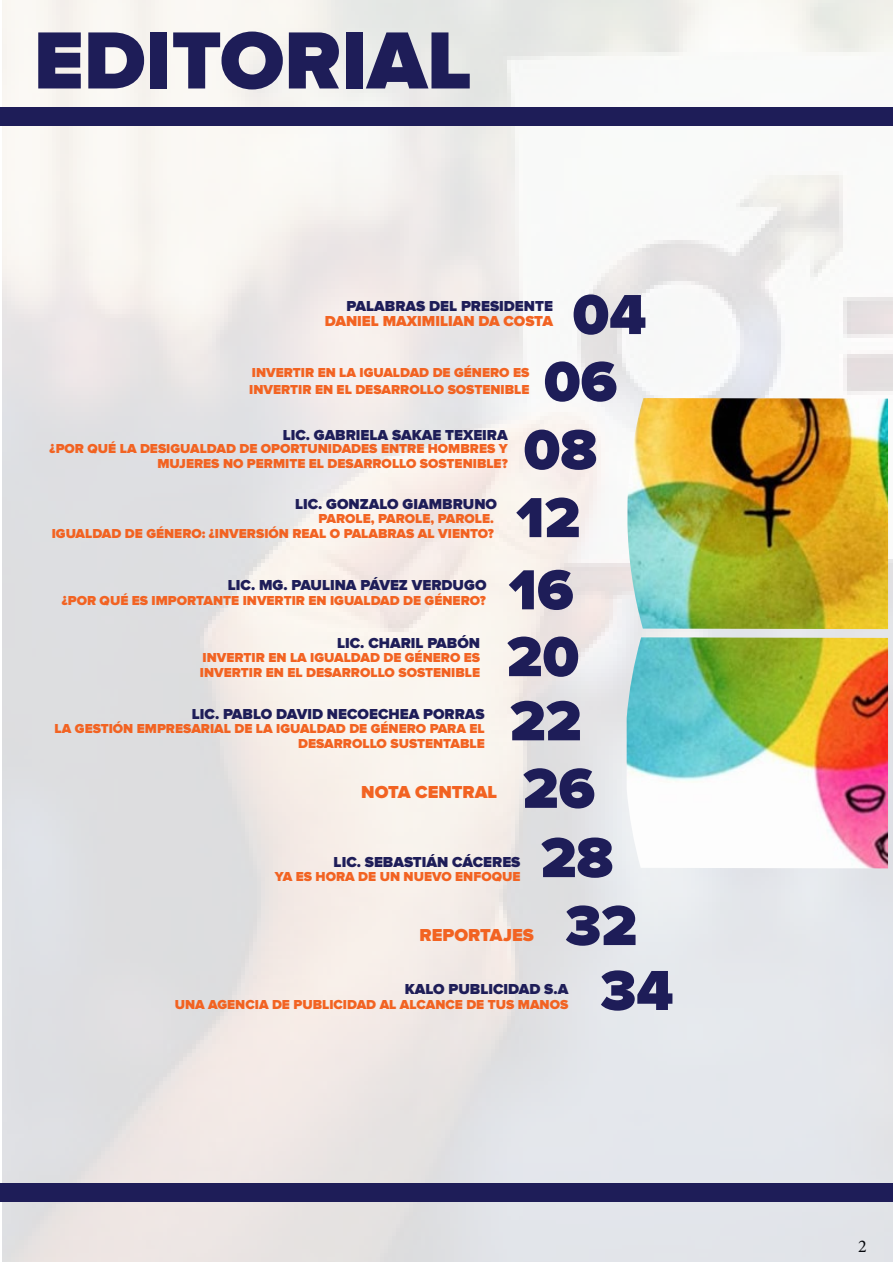
<style>
.page{position:relative;width:893px;height:1263px;background:#fff}
.page>*{position:absolute;margin:0;border:0;box-sizing:border-box;transform-origin:0 0}
.t1{font:900 84px "Proxima Nova";color:#1e1d58}
.t2{font:900 58.5px "Proxima Nova";color:#1e1d58}
.t3{font:900 18px "Proxima Nova";color:#f26322}
.t4{font:18px "Minion Pro";color:#000}
.t5{font:900 15px "Proxima Nova";color:#1e1d58}
.t6{font:900 15px "Proxima Nova";color:#f26322}
.t7{font:900 13.5px/15px "Proxima Nova";color:#f26322;text-align:right}
</style>
<div class="page">
<img style="left:3px;top:0;width:890px;height:1261px">
<svg style="left:585px;top:146px;width:308px;height:961px"></svg>
<div style="left:0;top:107px;width:893px;height:19px;background:#1e1d58"></div>
<div style="left:0;top:1183px;width:893px;height:18px;background:#1e1d58"></div>
<img style="left:627px;top:398px;width:261px;height:231px">
<img style="left:627px;top:637px;width:261px;height:231px">
<h1 class="t1" style="left:34px;top:12px;width:440px">EDITORIAL</h1>
<h2 class="t2" style="left:572px;top:281px;width:75px">04</h2>
<p class="t5" style="left:347px;top:298px;width:208px">PALABRAS DEL PRESIDENTE</p>
<p class="t6" style="left:325px;top:312px;width:230px">DANIEL MAXIMILIAN DA COSTA</p>
<p class="t7" style="left:249px;top:365px;width:282px;line-height:16.5px;text-align:left">INVERTIR EN LA IGUALDAD DE GÉNERO ES<br>INVERTIR EN EL DESARROLLO SOSTENIBLE</p>
<h2 class="t2" style="left:544px;top:348px;width:75px">06</h2>
<p class="t5" style="left:283px;top:426px;width:227px">LIC. GABRIELA SAKAE TEXEIRA</p>
<p class="t7" style="left:50px;top:442px;width:460px">¿POR QUÉ LA DESIGUALDAD DE OPORTUNIDADES ENTRE HOMBRES Y<br>MUJERES NO PERMITE EL DESARROLLO SOSTENIBLE?</p>
<h2 class="t2" style="left:524px;top:416px;width:75px">08</h2>
<p class="t5" style="left:295px;top:495px;width:204px">LIC. GONZALO GIAMBRUNO</p>
<p class="t7" style="left:52px;top:511px;width:444px">PAROLE, PAROLE, PAROLE.<br>IGUALDAD DE GÉNERO: ¿INVERSIÓN REAL O PALABRAS AL VIENTO?</p>
<h2 class="t2" style="left:516px;top:484px;width:66px">12</h2>
<p class="t5" style="left:228px;top:576px;width:260px">LIC. MG. PAULINA PÁVEZ VERDUGO</p>
<p class="t7" style="left:62px;top:594px;width:426px">¿POR QUÉ ES IMPORTANTE INVERTIR EN IGUALDAD DE GÉNERO?</p>
<p class="t5" style="left:337px;top:634px;width:144px">LIC. CHARIL PABÓN</p>
<p class="t7" style="left:200px;top:650px;width:282px;text-align:left">INVERTIR EN LA IGUALDAD DE GÉNERO ES<br>INVERTIR EN EL DESARROLLO SOSTENIBLE</p>
<p class="t5" style="left:192px;top:705px;width:294px">LIC. PABLO DAVID NECOECHEA PORRAS</p>
<p class="t7" style="left:55px;top:721px;width:432px">LA GESTIÓN EMPRESARIAL DE LA IGUALDAD DE GÉNERO PARA EL<br>DESARROLLO SUSTENTABLE</p>
<h3 class="t3" style="left:361px;top:781px;width:138px">NOTA CENTRAL</h3>
<h2 class="t2" style="left:509px;top:556px;width:66px">16</h2>
<h2 class="t2" style="left:507px;top:623px;width:74px">20</h2>
<h2 class="t2" style="left:510px;top:687px;width:73px">22</h2>
<h2 class="t2" style="left:523px;top:755px;width:74px">26</h2>
<p class="t5" style="left:334px;top:853px;width:188px">LIC. SEBASTIÁN CÁCERES</p>
<p class="t7" style="left:275px;top:869px;width:247px">YA ES HORA DE UN NUEVO ENFOQUE</p>
<h2 class="t2" style="left:541px;top:824px;width:74px">28</h2>
<h3 class="t3" style="left:419px;top:925px;width:116px">REPORTAJES</h3>
<h2 class="t2" style="left:565px;top:892px;width:73px">32</h2>
<p class="t5" style="left:405px;top:981px;width:165px">KALO PUBLICIDAD S.A</p>
<p class="t7" style="left:175px;top:997px;width:395px">UNA AGENCIA DE PUBLICIDAD AL ALCANCE DE TUS MANOS</p>
<h2 class="t2" style="left:600px;top:957px;width:75px">34</h2>
<h3 class="t4" style="left:858px;top:1234px;width:10px">2</h3>
</div>
